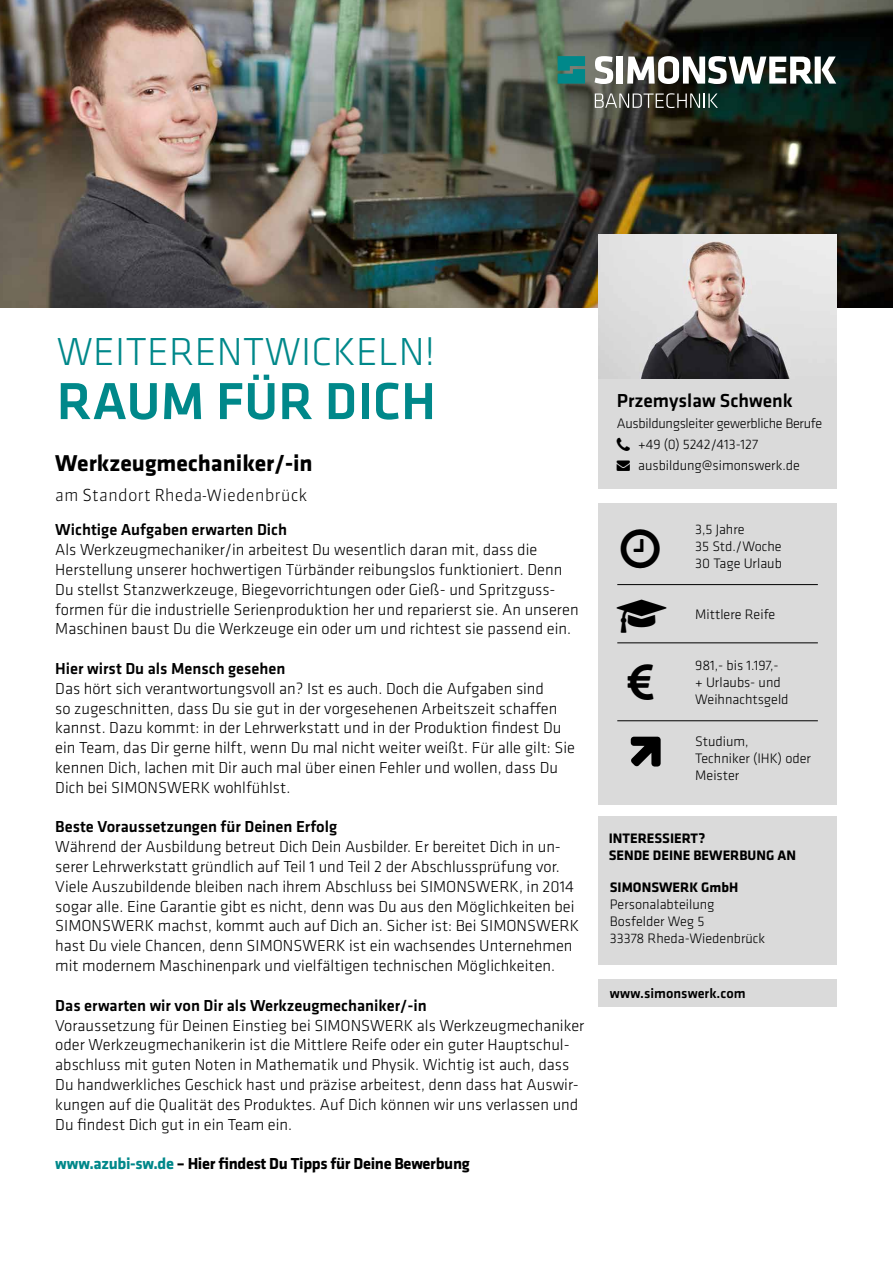
<style>
.page{position:relative;width:893px;height:1263px;background:#fff}
.page>*{position:absolute;margin:0;border:0;box-sizing:border-box;transform-origin:0 0}
.t1{font:500 54px "Klavika Basic";color:#00888a}
.t2{font:300 40.5px "Klavika Basic";letter-spacing:.01em;color:#00888a}
.t3{font:700 23.7px "Klavika Basic";color:#000}
.t4{font:500 19.5px "Klavika Basic";color:#000}
.t5{font:300 16.5px/19.8px "Klavika Basic";color:#000}
.t6{font:500 16.5px "Klavika Basic";color:#000}
.t7{font:700 16.5px "Klavika Basic";letter-spacing:-.02em;color:#000}
.t8{font:300 16.5px "Sanuk Pro";color:#000}
.t9{font:300 14.25px/17.1px "Klavika Basic";color:#000}
.t10{font:300 14.25px/21px "Klavika Basic";letter-spacing:-.02em;color:#000}
.t11{font:700 14.25px/17.1px "Klavika Basic";color:#000}
.t12{font:500 14.25px "Klavika Basic";color:#000}
.s1{color:#00888a}
</style>
<div class="page">
<img style="left:0;top:0;width:893px;height:307px">
<div style="left:598px;top:503px;width:238px;height:301px;background:#dadada"></div>
<div style="left:598px;top:378px;width:238px;height:111px;background:#dadada"></div>
<div style="left:598px;top:816px;width:238px;height:149px;background:#dadada"></div>
<svg style="left:558px;top:56px;width:27px;height:28px"></svg>
<svg style="left:594px;top:56px;width:19px;height:28px"></svg>
<div style="left:617px;top:57px;width:6px;height:27px;background:#fff"></div>
<svg style="left:627px;top:56px;width:209px;height:28px"></svg>
<svg style="left:595px;top:93px;width:123px;height:15px;background:#5e625a"></svg>
<div style="left:598px;top:979px;width:238px;height:27px;background:#dadada"></div>
<img style="left:598px;top:235px;width:238px;height:143px">
<hr style="left:617px;top:584px;width:201px;height:1px;background:#000">
<hr style="left:617px;top:642px;width:201px;height:1px;background:#000">
<hr style="left:617px;top:720px;width:201px;height:1px;background:#000">
<h2 class="t2" style="left:57px;top:327px;width:380px">WEITERENTWICKELN!</h2>
<h1 class="t1" style="left:57px;top:365px;width:381px">RAUM FÜR DICH</h1>
<h3 class="t3" style="left:55px;top:446px;width:259px">Werkzeugmechaniker/-in</h3>
<p class="t8" style="left:55px;top:483px;width:253px">am Standort Rheda-Wiedenbrück</p>
<p class="t6" style="left:55px;top:519px;width:233px">Wichtige Aufgaben erwarten Dich</p>
<p class="t5" style="left:55px;top:540px;width:525px">Als Werkzeugmechaniker/in arbeitest Du wesentlich daran mit, dass die Herstellung unserer hochwertigen Türbänder reibungslos funktioniert. Denn Du stellst Stanzwerkzeuge, Biegevorrichtungen oder Gieß- und Spritzguss&shy;formen für die industrielle Serienproduktion her und reparierst sie. An unseren Maschinen baust Du die Werkzeuge ein oder um und richtest sie passend ein.</p>
<p class="t6" style="left:55px;top:657px;width:232px">Hier wirst Du als Mensch gesehen</p>
<p class="t5" style="left:55px;top:678px;width:521px">Das hört sich verantwortungsvoll an? Ist es auch. Doch die Aufgaben sind<br>so zugeschnitten, dass Du sie gut in der vorgesehenen Arbeitszeit schaffen kannst. Dazu kommt: in der Lehrwerkstatt und in der Produktion findest Du ein Team, das Dir gerne hilft, wenn Du mal nicht weiter weißt. Für alle gilt: Sie kennen Dich, lachen mit Dir auch mal über einen Fehler und wollen, dass Du Dich bei SIMONSWERK wohlfühlst.</p>
<p class="t6" style="left:55px;top:816px;width:283px">Beste Voraussetzungen für Deinen Erfolg</p>
<p class="t5" style="left:55px;top:837px;width:525px">Während der Ausbildung betreut Dich Dein Ausbilder. Er bereitet Dich in un&shy;serer Lehrwerkstatt gründlich auf Teil 1 und Teil 2 der Abschlussprüfung vor.<br>Viele Auszubildende bleiben nach ihrem Abschluss bei SIMONSWERK, in 2014 sogar alle. Eine Garantie gibt es nicht, denn was Du aus den Möglichkeiten bei SIMONSWERK machst, kommt auch auf Dich an. Sicher ist: Bei SIMONSWERK hast Du viele Chancen, denn SIMONSWERK ist ein wachsendes Unternehmen mit modernem Maschinenpark und vielfältigen technischen Möglichkeiten.</p>
<p class="t6" style="left:55px;top:994px;width:373px">Das erwarten wir von Dir als Werkzeugmechaniker/-in</p>
<p class="t5" style="left:55px;top:1015px;width:531px">Voraussetzung für Deinen Einstieg bei SIMONSWERK als Werkzeugmechaniker oder Werkzeugmechanikerin ist die Mittlere Reife oder ein guter Hauptschul&shy;abschluss mit guten Noten in Mathematik und Physik. Wichtig ist auch, dass Du handwerkliches Geschick hast und präzise arbeitest, denn dass hat Auswir&shy;kungen auf die Qualität des Produktes. Auf Dich können wir uns verlassen und Du findest Dich gut in ein Team ein.</p>
<p class="t7" style="left:55px;top:1152px;width:416px"><span class="s1">www.azubi-sw.de</span> – Hier findest Du Tipps für Deine Bewerbung</p>
<p class="t4" style="left:617px;top:387px;width:177px">Przemyslaw Schwenk</p>
<p class="t10" style="left:638px;top:413px;width:186px;text-indent:-21px">Ausbildungsleiter gewerbliche Berufe +49 (0) 5242/413-127 ausbildung@simonswerk.de</p>
<p class="t9" style="left:695px;top:521px;width:88px">3,5 Jahre<br>35 Std./Woche<br>30 Tage Urlaub</p>
<p class="t9" style="left:695px;top:606px;width:82px">Mittlere Reife</p>
<p class="t9" style="left:695px;top:657px;width:95px">981,- bis 1.197,- + Urlaubs- und<br>Weihnachtsgeld</p>
<p class="t9" style="left:695px;top:732px;width:117px">Studium,<br>Techniker (IHK) oder<br>Meister</p>
<p class="t11" style="left:609px;top:829px;width:189px">INTERESSIERT?<br>SENDE DEINE BEWERBUNG AN</p>
<p class="t11" style="left:610px;top:878px;width:130px">SIMONSWERK GmbH</p>
<p class="t9" style="left:610px;top:896px;width:157px">Personalabteilung<br>Bosfelder Weg 5<br>33378 Rheda-Wiedenbrück</p>
<p class="t12" style="left:610px;top:984px;width:137px">www.simonswerk.com</p>
</div>
